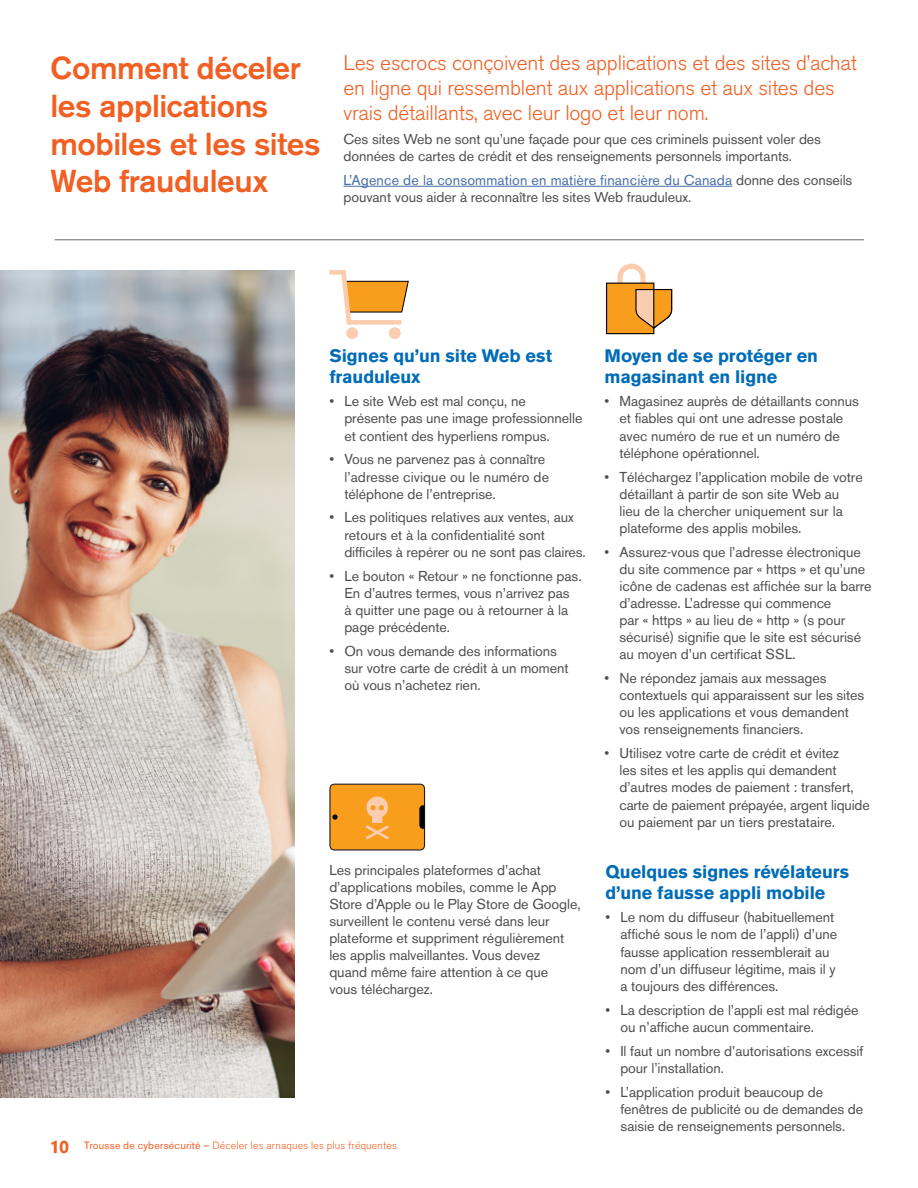
<style>
.page{position:relative;width:918px;height:1188px;background:#fff}
.page>*{position:absolute;margin:0;border:0;box-sizing:border-box;transform-origin:0 0}
.t1{font:500 31.5px/37.8px "Akzidenz Grotesk BE";letter-spacing:-.015em;color:#f15f22}
.t2{font:300 21px/25.2px "Akzidenz Grotesk BE";letter-spacing:-.01em;color:#f15f22}
.t3{font:700 18px/21px "Akzidenz Grotesk BE";letter-spacing:-.005em;color:#006cb7}
.t4{font:700 18px "Akzidenz Grotesk BE";color:#f15f22}
.t5{font:14.25px/17.1px "Akzidenz Grotesk BE";letter-spacing:-.005em;color:#4d4d4f}
.t6{font:300 10.5px "Akzidenz Grotesk BE";letter-spacing:.02em;color:#f15f22}
.s1{color:#456da9}
.s2{font-weight:400}
</style>
<div class="page">
<hr style="left:55px;top:240px;width:809px;height:1px;background:#636466">
<hr style="left:344px;top:186px;width:388px;height:1px;background:#456da9">
<img style="left:0;top:270px;width:295px;height:827px">
<div style="left:330px;top:784px;width:95px;height:66px;background:#f99d1c;border-radius:5px"></div>
<div style="left:329px;top:784px;width:96px;height:66px;border:1px solid #241f21;border-radius:5px"></div>
<svg style="left:419px;top:805px;width:5px;height:24px"></svg>
<svg style="left:365px;top:797px;width:24px;height:43px"></svg>
<svg style="left:332px;top:814px;width:6px;height:6px"></svg>
<div style="left:607px;top:283px;width:47px;height:51px;background:#f99d1c"></div>
<div style="left:606px;top:283px;width:48px;height:51px;border:1px solid #000"></div>
<svg style="left:615px;top:263px;width:58px;height:67px"></svg>
<svg style="left:329px;top:270px;width:80px;height:55px"></svg>
<div style="left:346px;top:327px;width:12px;height:12px;background:#fcccaf;border-radius:50%"></div>
<div style="left:389px;top:327px;width:12px;height:12px;background:#fcccaf;border-radius:50%"></div>
<h1 class="t1" style="left:50px;top:49px;width:272px">Comment déceler les applications mobiles et les sites<br>Web frauduleux</h1>
<h2 class="t2" style="left:344px;top:50px;width:515px">Les escrocs conçoivent des applications et des sites d’achat en ligne qui ressemblent aux applications et aux sites des vrais détaillants, avec leur logo et leur nom.</h2>
<p class="t5" style="left:344px;top:130px;width:479px">Ces sites Web ne sont qu’une façade pour que ces criminels puissent voler des données de cartes de crédit et des renseignements personnels importants.</p>
<p class="t5" style="left:344px;top:171px;width:510px"><span class="s1">L’Agence de la consommation en matière financière du Canada</span> donne des conseils pouvant vous aider à reconnaître les sites Web frauduleux.</p>
<p class="t3" style="left:329px;top:345px;width:224px">Signes qu’un site Web est frauduleux</p>
<p class="t5" style="left:344px;top:393px;width:240px;text-indent:-15px">• Le site Web est mal conçu, ne<br>présente pas une image professionnelle et contient des hyperliens rompus.</p>
<p class="t5" style="left:344px;top:451px;width:206px;text-indent:-15px">• Vous ne parvenez pas à connaître l’adresse civique ou le numéro de téléphone de l’entreprise.</p>
<p class="t5" style="left:344px;top:509px;width:243px;text-indent:-15px">• Les politiques relatives aux ventes, aux retours et à la confidentialité sont difficiles à repérer ou ne sont pas claires.</p>
<p class="t5" style="left:344px;top:567px;width:239px;text-indent:-15px">• Le bouton « Retour » ne fonctionne pas.<br>En d’autres termes, vous n’arrivez pas<br>à quitter une page ou à retourner à la page précédente.</p>
<p class="t5" style="left:344px;top:642px;width:226px;text-indent:-15px">• On vous demande des informations sur votre carte de crédit à un moment où vous n’achetez rien.</p>
<p class="t5" style="left:329px;top:861px;width:253px">Les principales plateformes d’achat d’applications mobiles, comme le App Store d’Apple ou le Play Store de Google, surveillent le contenu versé dans leur plateforme et suppriment régulièrement les applis malveillantes. Vous devez quand même faire attention à ce que<br>vous téléchargez.</p>
<p class="t4" style="left:50px;top:1136px;width:21px">10</p>
<p class="t6" style="left:84px;top:1139px;width:314px"><span class="s2">Trousse de cybersécurité –</span> Déceler les arnaques les plus fréquentes</p>
<p class="t3" style="left:604px;top:345px;width:215px">Moyen de se protéger en magasinant en ligne</p>
<p class="t5" style="left:620px;top:393px;width:241px;text-indent:-15px">• Magasinez auprès de détaillants connus et fiables qui ont une adresse postale avec numéro de rue et un numéro de téléphone opérationnel.</p>
<p class="t5" style="left:620px;top:468px;width:245px;text-indent:-15px">• Téléchargez l’application mobile de votre détaillant à partir de son site Web au lieu de la chercher uniquement sur la plateforme des applis mobiles.</p>
<p class="t5" style="left:620px;top:543px;width:254px;text-indent:-15px">• Assurez-vous que l’adresse électronique du site commence par « https » et qu’une icône de cadenas est affichée sur la barre d’adresse. L’adresse qui commence<br>par « https » au lieu de « http » (s pour sécurisé) signifie que le site est sécurisé au moyen d’un certificat SSL.</p>
<p class="t5" style="left:620px;top:670px;width:246px;text-indent:-15px">• Ne répondez jamais aux messages contextuels qui apparaissent sur les sites ou les applications et vous demandent vos renseignements financiers.</p>
<p class="t5" style="left:619px;top:745px;width:252px;text-indent:-15px">• Utilisez votre carte de crédit et évitez<br>les sites et les applis qui demandent d’autres modes de paiement : transfert, carte de paiement prépayée, argent liquide ou paiement par un tiers prestataire.</p>
<p class="t3" style="left:605px;top:861px;width:245px">Quelques signes révélateurs d’une fausse appli mobile</p>
<p class="t5" style="left:620px;top:909px;width:219px;text-indent:-15px">• Le nom du diffuseur (habituellement affiché sous le nom de l’appli) d’une fausse application ressemblerait au nom d’un diffuseur légitime, mais il y a toujours des différences.</p>
<p class="t5" style="left:620px;top:1001px;width:240px;text-indent:-15px">• La description de l’appli est mal rédigée ou n’affiche aucun commentaire.</p>
<p class="t5" style="left:620px;top:1042px;width:244px;text-indent:-15px">• Il faut un nombre d’autorisations excessif pour l’installation.</p>
<p class="t5" style="left:620px;top:1083px;width:244px;text-indent:-15px">• L’application produit beaucoup de fenêtres de publicité ou de demandes de saisie de renseignements personnels.</p>
</div>
